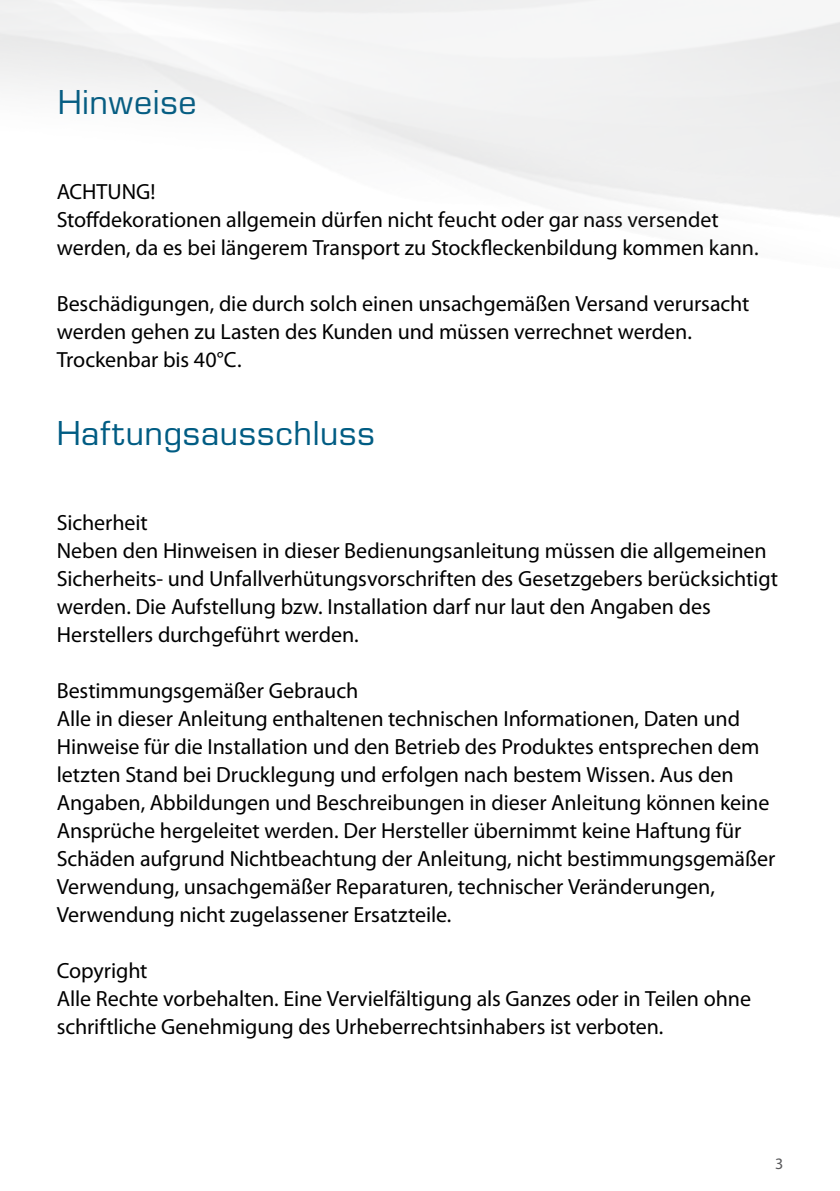
<style>
.page{position:relative;width:840px;height:1191px;background:#fff}
.page>*{position:absolute;margin:0;border:0;box-sizing:border-box;transform-origin:0 0}
.t1{font:32px "Eurostile LT Std";letter-spacing:.025em;color:#005c83}
.t2{font:22px/28px "Myriad Pro";letter-spacing:-.005em;color:#000}
.t3{font:16px "Myriad Pro";color:#58585a}
</style>
<div class="page">
<h1 class="t1" style="left:58px;top:83px;width:140px">Hinweise</h1>
<p class="t2" style="left:57px;top:177px;width:703px">ACHTUNG!<br>Stoffdekorationen allgemein dürfen nicht feucht oder gar nass versendet werden, da es bei längerem Transport zu Stockfleckenbildung kommen kann.</p>
<p class="t2" style="left:57px;top:289px;width:694px">Beschädigungen, die durch solch einen unsachgemäßen Versand verursacht werden gehen zu Lasten des Kunden und müssen verrechnet werden.<br>Trockenbar bis 40°C.</p>
<h1 class="t1" style="left:57px;top:414px;width:319px">Haftungsausschluss</h1>
<p class="t2" style="left:57px;top:508px;width:722px">Sicherheit<br>Neben den Hinweisen in dieser Bedienungsanleitung müssen die allgemeinen Sicherheits- und Unfallverhütungsvorschriften des Gesetzgebers berücksichtigt werden. Die Aufstellung bzw. Installation darf nur laut den Angaben des Herstellers durchgeführt werden.</p>
<p class="t2" style="left:57px;top:676px;width:719px">Bestimmungsgemäßer Gebrauch<br>Alle in dieser Anleitung enthaltenen technischen Informationen, Daten und Hinweise für die Installation und den Betrieb des Produktes entsprechen dem letzten Stand bei Drucklegung und erfolgen nach bestem Wissen. Aus den Angaben, Abbildungen und Beschreibungen in dieser Anleitung können keine Ansprüche hergeleitet werden. Der Hersteller übernimmt keine Haftung für Schäden aufgrund Nichtbeachtung der Anleitung, nicht bestimmungsgemäßer Verwendung, unsachgemäßer Reparaturen, technischer Veränderungen, Verwendung nicht zugelassener Ersatzteile.</p>
<p class="t2" style="left:57px;top:956px;width:695px">Copyright<br>Alle Rechte vorbehalten. Eine Vervielfältigung als Ganzes oder in Teilen ohne schriftliche Genehmigung des Urheberrechtsinhabers ist verboten.</p>
<p class="t3" style="left:774px;top:1153px;width:10px">3</p>
</div>
